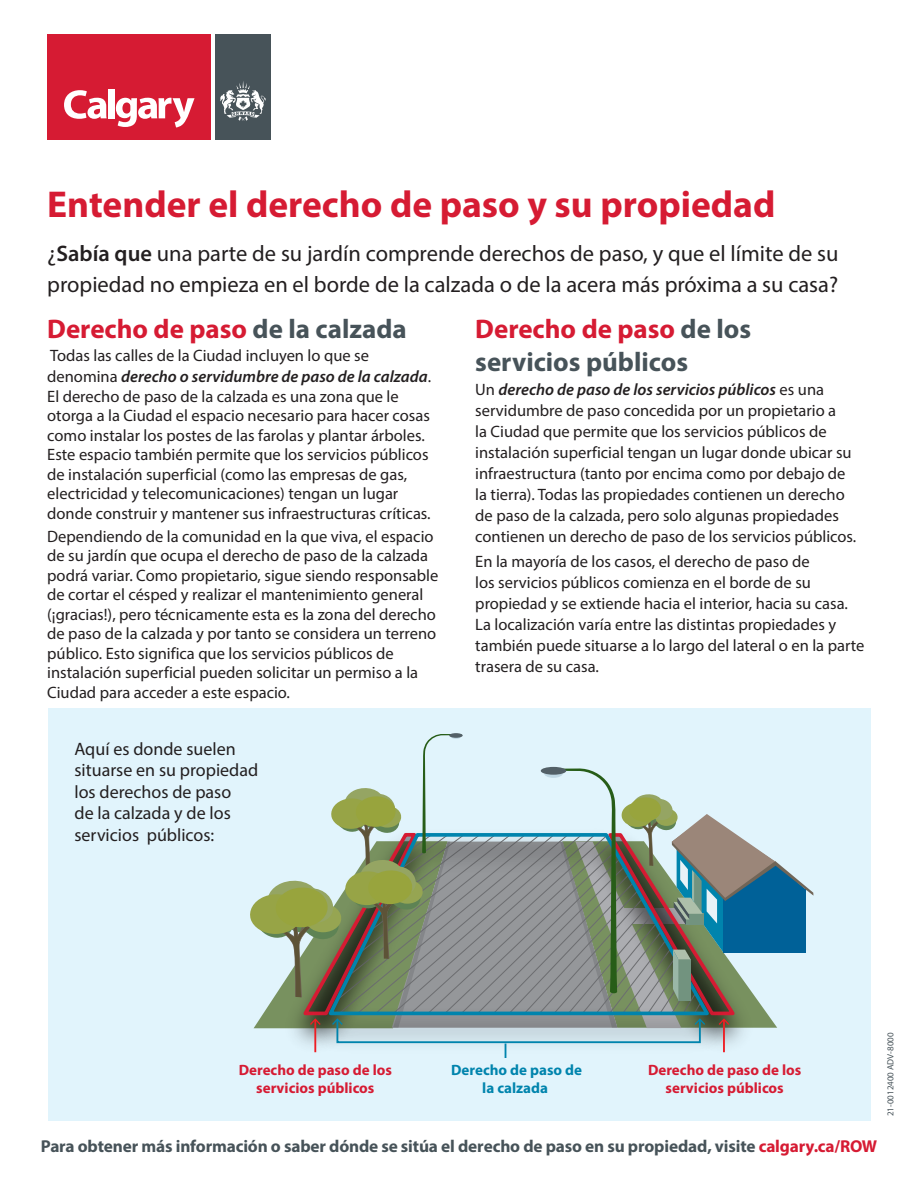
<style>
.page{position:relative;width:918px;height:1188px;background:#fff}
.page>*{position:absolute;margin:0;border:0;box-sizing:border-box;transform-origin:0 0}
.t1{font:700 37.5px "Myriad Pro";color:#d61b33}
.subhead{font:700 27px/32.4px "Myriad Pro";color:#475359}
.subhead-2{font:700 27px "Myriad Pro";color:#d61b33}
.body_copy{font:22.5px/31.5px "Myriad Pro";color:#231f20}
.body_copy-2{font:18px/21.6px "Myriad Pro";color:#231f20}
.body_copy-3{font:700 17.25px "Myriad Pro";letter-spacing:-.01em;color:#475359}
.t2{font:700 16.65px/14.9px "Myriad Pro";color:#d61b33;text-align:center}
.t3{font:700 16.65px "Myriad Pro";color:#0084ad}
.body_copy-4{font:16.5px/19.5px "Myriad Pro";color:#231f20}
.t4{font:700 15px/18px "Myriad Pro";color:#d61b33;text-align:center}
.t5{font:700 15px/18px "Myriad Pro";color:#0084ad;text-align:center}
.t6{font:9px "Myriad Pro";color:#475359}
.s1{font-weight:600}
.s2{color:#475359}
.s3{font-weight:600;font-style:italic}
.s4{color:#d61b33}
</style>
<div class="page">
<div style="left:48px;top:709px;width:823px;height:412px;background:#e1f4fc"></div>
<hr style="left:314px;top:1020px;width:2px;height:32px;background:#ee1d23">
<hr style="left:723px;top:1020px;width:2px;height:32px;background:#ee1d23">
<div style="left:336px;top:1019px;width:365px;height:24px;border:2px solid #0084ad"></div>
<svg style="left:505px;top:1044px;width:1px;height:13px"></svg>
<svg style="left:250px;top:734px;width:563px;height:294px"></svg>
<div style="left:47px;top:34px;width:164px;height:106px;background:#d61b33"></div>
<div style="left:215px;top:34px;width:56px;height:106px;background:#475359"></div>
<svg style="left:64px;top:90px;width:43px;height:29px"></svg>
<div style="left:108px;top:89px;width:7px;height:29px;background:#fff"></div>
<svg style="left:116px;top:98px;width:79px;height:29px"></svg>
<svg style="left:220px;top:81px;width:46px;height:40px"></svg>
<p class="t1" style="left:47px;top:180px;width:730px">Entender el derecho de paso y su propiedad</p>
<p class="body_copy" style="left:47px;top:237px;width:793px">¿<span class="s1">Sabía que</span> una parte de su jardín comprende derechos de paso, y que el límite de su propiedad no empieza en el borde de la calzada o de la acera más próxima a su casa?</p>
<p class="subhead-2" style="left:47px;top:312px;width:361px">Derecho de paso <span class="s2">de la calzada</span></p>
<p class="body_copy-4" style="left:47px;top:345px;width:385px;line-height:21px">Todas las calles de la Ciudad incluyen lo que se denomina <span class="s3">derecho o servidumbre de paso de la calzada</span>.</p>
<p class="body_copy-4" style="left:47px;top:386px;width:385px">El derecho de paso de la calzada es una zona que le otorga a la Ciudad el espacio necesario para hacer cosas como instalar los postes de las farolas y plantar árboles.<br>Este espacio también permite que los servicios públicos de instalación superficial (como las empresas de gas, electricidad y telecomunicaciones) tengan un lugar donde construir y mantener sus infraestructuras críticas.</p>
<p class="body_copy-4" style="left:47px;top:526px;width:393px">Dependiendo de la comunidad en la que viva, el espacio de su jardín que ocupa el derecho de paso de la calzada podrá variar. Como propietario, sigue siendo responsable de cortar el césped y realizar el mantenimiento general (¡gracias!), pero técnicamente esta es la zona del derecho de paso de la calzada y por tanto se considera un terreno público. Esto significa que los servicios públicos de instalación superficial pueden solicitar un permiso a la Ciudad para acceder a este espacio.</p>
<p class="body_copy-2" style="left:75px;top:738px;width:185px">Aquí es donde suelen situarse en su propiedad los derechos de paso<br>de la calzada y de los servicios públicos:</p>
<p class="subhead" style="left:475px;top:312px;width:277px"><span class="s4">Derecho de paso</span> de los servicios públicos</p>
<p class="body_copy-4" style="left:475px;top:379px;width:383px;line-height:21px">Un <span class="s3">derecho de paso de los servicios públicos</span> es una servidumbre de paso concedida por un propietario a<br>la Ciudad que permite que los servicios públicos de instalación superficial tengan un lugar donde ubicar su infraestructura (tanto por encima como por debajo de la tierra). Todas las propiedades contienen un derecho de paso de la calzada, pero solo algunas propiedades contienen un derecho de paso de los servicios públicos.</p>
<p class="body_copy-4" style="left:475px;top:550px;width:391px;line-height:21px">En la mayoría de los casos, el derecho de paso de<br>los servicios públicos comienza en el borde de su propiedad y se extiende hacia el interior, hacia su casa.<br>La localización varía entre las distintas propiedades y también puede situarse a lo largo del lateral o en la parte trasera de su casa.</p>
<p class="t2" style="left:269px;top:1058px;width:94px">Utility right-of-way</p>
<p class="t2" style="left:683px;top:1058px;width:94px">Utility right-of-way</p>
<p class="t4" style="left:239px;top:1060px;width:155px">Derecho de paso de los servicios públicos</p>
<p class="t5" style="left:451px;top:1060px;width:132px">Derecho de paso de la calzada</p>
<p class="t4" style="left:648px;top:1060px;width:155px">Derecho de paso de los servicios públicos</p>
<p class="t3" style="left:440px;top:1067px;width:136px">Road right-of-way</p>
<p class="body_copy-3" style="left:41px;top:1135px;width:838px">Para obtener más información o saber dónde se sitúa el derecho de paso en su propiedad, visite <span class="s4">calgary.ca/ROW</span></p>
<p class="t6" style="left:885px;top:1116px;width:85px;rotate:-90deg">21-0012400 ADV-8000</p>
</div>
